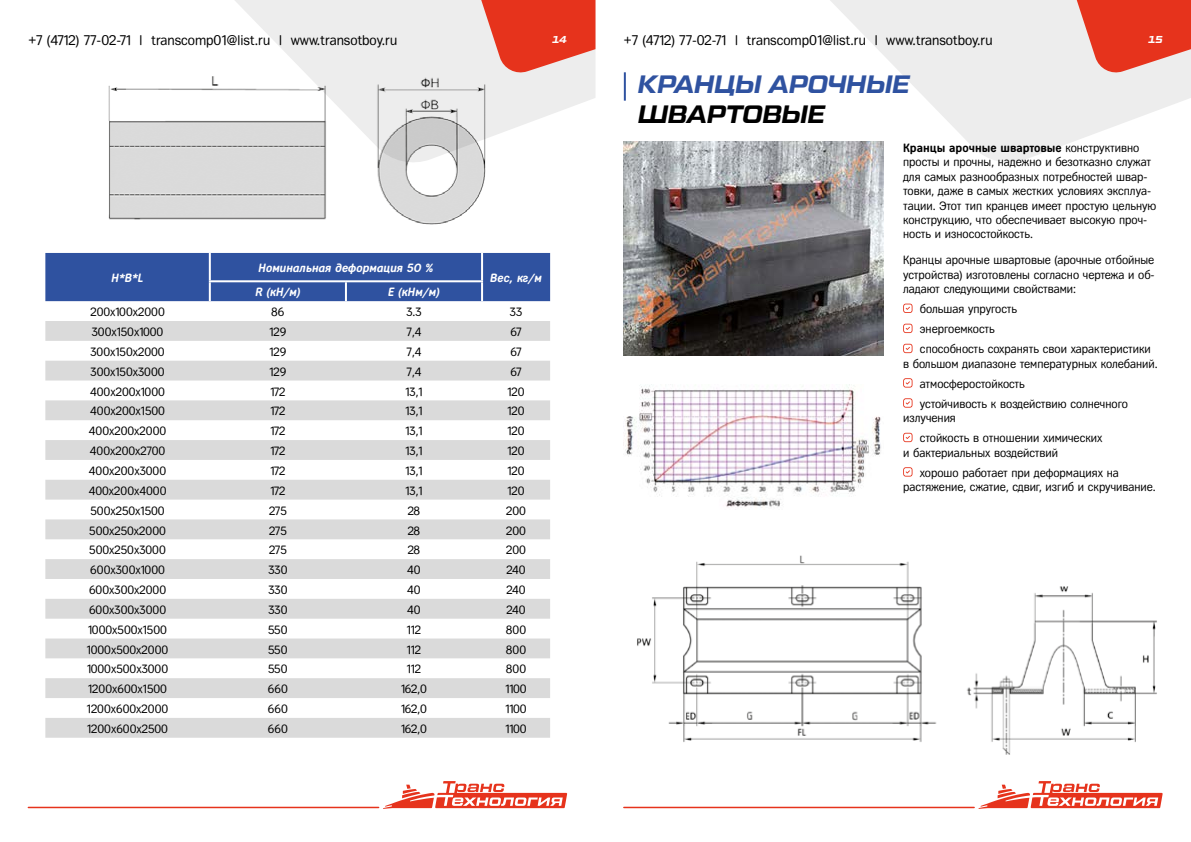
<style>
.page{position:relative;width:1191px;height:842px;background:#fff}
.page>*{position:absolute;margin:0;border:0;box-sizing:border-box;transform-origin:0 0}
.t1{font:25px "Tactic Sans Bld It";color:#2f52a0}
.t2{font:25px "Tactic Sans Bld It";color:#000}
.t3{font:14px "Fregat";color:#000}
.t4{font:12px/14.4px "Fregat";color:#000}
.t5{font:italic 700 12px "Fregat";color:#fff}
.t6{font:10px "Tactic Sans Bld It";color:#fff}
.s1{font-weight:700}
</style>
<div class="page">
<svg style="left:816px;top:0;width:375px;height:166px;fill:#ededed"></svg>
<svg style="left:235px;top:0;width:360px;height:138px;fill:#ededed"></svg>
<svg style="left:1071px;top:0;width:120px;height:75px;background:#e76655"></svg>
<svg style="left:476px;top:0;width:119px;height:75px;background:#e76453"></svg>
<svg style="left:978px;top:781px;width:184px;height:28px"></svg>
<svg style="left:383px;top:781px;width:184px;height:28px"></svg>
<hr style="left:624px;top:807px;width:350px;height:1px;background:#e6331c">
<hr style="left:28px;top:807px;width:350px;height:1px;background:#e6331c">
<svg style="left:903px;top:304px;width:9px;height:9px"></svg>
<svg style="left:903px;top:324px;width:9px;height:9px"></svg>
<svg style="left:903px;top:344px;width:9px;height:9px"></svg>
<svg style="left:903px;top:378px;width:9px;height:10px"></svg>
<svg style="left:903px;top:398px;width:9px;height:10px"></svg>
<svg style="left:903px;top:433px;width:9px;height:9px"></svg>
<svg style="left:903px;top:467px;width:9px;height:10px"></svg>
<img style="left:624px;top:142px;width:259px;height:214px">
<img style="left:624px;top:385px;width:257px;height:123px">
<img style="left:637px;top:555px;width:520px;height:200px">
<img style="left:108px;top:72px;width:380px;height:153px">
<svg style="left:45px;top:321px;width:505px;height:417px;fill:#dcdcdc"></svg>
<div style="left:45px;top:253px;width:505px;height:48px;background:#2f52a0"></div>
<hr style="left:624px;top:72px;width:2px;height:29px;background:#2f52a0">
<p class="t3" style="left:28px;top:32px;width:370px">+7 (4712) 77-02-71 l transcomp01@list.ru l www.transotboy.ru</p>
<p class="t6" style="left:552px;top:35px;width:16px">14</p>
<p class="t3" style="left:624px;top:32px;width:370px">+7 (4712) 77-02-71 l transcomp01@list.ru l www.transotboy.ru</p>
<p class="t6" style="left:1148px;top:35px;width:16px">15</p>
<h1 class="t1" style="left:638px;top:71px;width:273px">КРАНЦЫ АРОЧНЫЕ</h1>
<h1 class="t2" style="left:638px;top:101px;width:188px">ШВАРТОВЫЕ</h1>
<p class="t4" style="left:903px;top:141px;width:255px"><span class="s1">Кранцы арочные швартовые</span> конструктивно просты и прочны, надежно и безотказно служат для самых разнообразных потребностей швар&shy;товки, даже в самых жестких условиях эксплуа&shy;тации. Этот тип кранцев имеет простую цельную конструкцию, что обеспечивает высокую проч&shy;ность и износостойкость.</p>
<p class="t4" style="left:903px;top:253px;width:253px;text-align:justify">Кранцы арочные швартовые (арочные отбойные устройства) изготовлены согласно чертежа и об&shy;ладают следующими свойствами:</p>
<p class="t4" style="left:920px;top:299px;width:232px;line-height:20.1px">большая упругость<br>энергоемкость<br>способность сохранять свои характеристики</p>
<p class="t4" style="left:920px;top:353px;width:239px;line-height:20.1px;text-indent:-17px">в большом диапазоне температурных колебаний. атмосферостойкость<br>устойчивость к воздействию солнечного</p>
<p class="t4" style="left:920px;top:408px;width:184px;line-height:20.1px;text-indent:-17px">излучения<br>стойкость в отношении химических</p>
<p class="t4" style="left:920px;top:442px;width:200px;line-height:20.1px;text-indent:-17px">и бактериальных воздействий<br>хорошо работает при деформациях на</p>
<p class="t4" style="left:903px;top:480px;width:254px">растяжение, сжатие, сдвиг, изгиб и скручивание.</p>
<p class="t5" style="left:258px;top:261px;width:176px">Номинальная деформация 50 %</p>
<p class="t5" style="left:112px;top:271px;width:34px">H*B*L</p>
<p class="t5" style="left:490px;top:271px;width:53px">Вес, кг/м</p>
<p class="t5" style="left:255px;top:286px;width:46px">R (кН/м)</p>
<p class="t5" style="left:388px;top:286px;width:53px">E (кНм/м)</p>
<p class="t4" style="left:90px;top:305px;width:76px">200х100х2000</p>
<p class="t4" style="left:271px;top:305px;width:15px">86</p>
<p class="t4" style="left:406px;top:305px;width:17px">3.3</p>
<p class="t4" style="left:510px;top:305px;width:14px">33</p>
<p class="t4" style="left:92px;top:325px;width:73px">300х150х1000</p>
<p class="t4" style="left:269px;top:325px;width:18px">129</p>
<p class="t4" style="left:406px;top:325px;width:16px">7,4</p>
<p class="t4" style="left:510px;top:325px;width:13px">67</p>
<p class="t4" style="left:90px;top:344px;width:76px">300х150х2000</p>
<p class="t4" style="left:269px;top:344px;width:18px">129</p>
<p class="t4" style="left:406px;top:344px;width:16px">7,4</p>
<p class="t4" style="left:510px;top:344px;width:13px">67</p>
<p class="t4" style="left:90px;top:364px;width:76px">300х150х3000</p>
<p class="t4" style="left:269px;top:364px;width:18px">129</p>
<p class="t4" style="left:406px;top:364px;width:16px">7,4</p>
<p class="t4" style="left:510px;top:364px;width:13px">67</p>
<p class="t4" style="left:90px;top:384px;width:76px">400х200х1000</p>
<p class="t4" style="left:270px;top:384px;width:17px">172</p>
<p class="t4" style="left:405px;top:384px;width:18px">13,1</p>
<p class="t4" style="left:507px;top:384px;width:19px">120</p>
<p class="t4" style="left:90px;top:404px;width:76px">400х200х1500</p>
<p class="t4" style="left:270px;top:404px;width:17px">172</p>
<p class="t4" style="left:405px;top:404px;width:18px">13,1</p>
<p class="t4" style="left:507px;top:404px;width:19px">120</p>
<p class="t4" style="left:89px;top:424px;width:79px">400х200х2000</p>
<p class="t4" style="left:270px;top:424px;width:17px">172</p>
<p class="t4" style="left:405px;top:424px;width:18px">13,1</p>
<p class="t4" style="left:507px;top:424px;width:19px">120</p>
<p class="t4" style="left:90px;top:444px;width:77px">400х200х2700</p>
<p class="t4" style="left:270px;top:444px;width:17px">172</p>
<p class="t4" style="left:405px;top:444px;width:18px">13,1</p>
<p class="t4" style="left:507px;top:444px;width:19px">120</p>
<p class="t4" style="left:89px;top:464px;width:79px">400х200х3000</p>
<p class="t4" style="left:270px;top:464px;width:17px">172</p>
<p class="t4" style="left:405px;top:464px;width:18px">13,1</p>
<p class="t4" style="left:507px;top:464px;width:19px">120</p>
<p class="t4" style="left:89px;top:483px;width:79px">400х200х4000</p>
<p class="t4" style="left:270px;top:483px;width:17px">172</p>
<p class="t4" style="left:405px;top:483px;width:18px">13,1</p>
<p class="t4" style="left:507px;top:483px;width:19px">120</p>
<p class="t4" style="left:91px;top:503px;width:76px">500х250х1500</p>
<p class="t4" style="left:269px;top:503px;width:19px">275</p>
<p class="t4" style="left:408px;top:503px;width:14px">28</p>
<p class="t4" style="left:506px;top:503px;width:21px">200</p>
<p class="t4" style="left:89px;top:523px;width:78px">500х250х2000</p>
<p class="t4" style="left:269px;top:523px;width:19px">275</p>
<p class="t4" style="left:408px;top:523px;width:14px">28</p>
<p class="t4" style="left:506px;top:523px;width:21px">200</p>
<p class="t4" style="left:89px;top:543px;width:78px">500х250х3000</p>
<p class="t4" style="left:269px;top:543px;width:19px">275</p>
<p class="t4" style="left:408px;top:543px;width:14px">28</p>
<p class="t4" style="left:506px;top:543px;width:21px">200</p>
<p class="t4" style="left:90px;top:563px;width:76px">600х300х1000</p>
<p class="t4" style="left:268px;top:563px;width:21px">330</p>
<p class="t4" style="left:407px;top:563px;width:15px">40</p>
<p class="t4" style="left:506px;top:563px;width:21px">240</p>
<p class="t4" style="left:89px;top:583px;width:79px">600х300х2000</p>
<p class="t4" style="left:268px;top:583px;width:21px">330</p>
<p class="t4" style="left:407px;top:583px;width:15px">40</p>
<p class="t4" style="left:506px;top:583px;width:21px">240</p>
<p class="t4" style="left:89px;top:602px;width:79px">600х300х3000</p>
<p class="t4" style="left:268px;top:602px;width:21px">330</p>
<p class="t4" style="left:407px;top:602px;width:15px">40</p>
<p class="t4" style="left:506px;top:602px;width:21px">240</p>
<p class="t4" style="left:88px;top:622px;width:80px">1000х500х1500</p>
<p class="t4" style="left:268px;top:622px;width:21px">550</p>
<p class="t4" style="left:407px;top:622px;width:16px">112</p>
<p class="t4" style="left:506px;top:622px;width:22px">800</p>
<p class="t4" style="left:87px;top:642px;width:83px">1000х500х2000</p>
<p class="t4" style="left:268px;top:642px;width:21px">550</p>
<p class="t4" style="left:407px;top:642px;width:16px">112</p>
<p class="t4" style="left:506px;top:642px;width:22px">800</p>
<p class="t4" style="left:87px;top:662px;width:83px">1000х500х3000</p>
<p class="t4" style="left:268px;top:662px;width:21px">550</p>
<p class="t4" style="left:407px;top:662px;width:16px">112</p>
<p class="t4" style="left:506px;top:662px;width:22px">800</p>
<p class="t4" style="left:88px;top:682px;width:80px">1200х600х1500</p>
<p class="t4" style="left:268px;top:682px;width:21px">660</p>
<p class="t4" style="left:401px;top:682px;width:28px">162,0</p>
<p class="t4" style="left:505px;top:682px;width:23px">1100</p>
<p class="t4" style="left:87px;top:702px;width:83px">1200х600х2000</p>
<p class="t4" style="left:268px;top:702px;width:21px">660</p>
<p class="t4" style="left:401px;top:702px;width:28px">162,0</p>
<p class="t4" style="left:505px;top:702px;width:23px">1100</p>
<p class="t4" style="left:87px;top:722px;width:82px">1200х600х2500</p>
<p class="t4" style="left:268px;top:722px;width:21px">660</p>
<p class="t4" style="left:401px;top:722px;width:28px">162,0</p>
<p class="t4" style="left:505px;top:722px;width:23px">1100</p>
</div>
